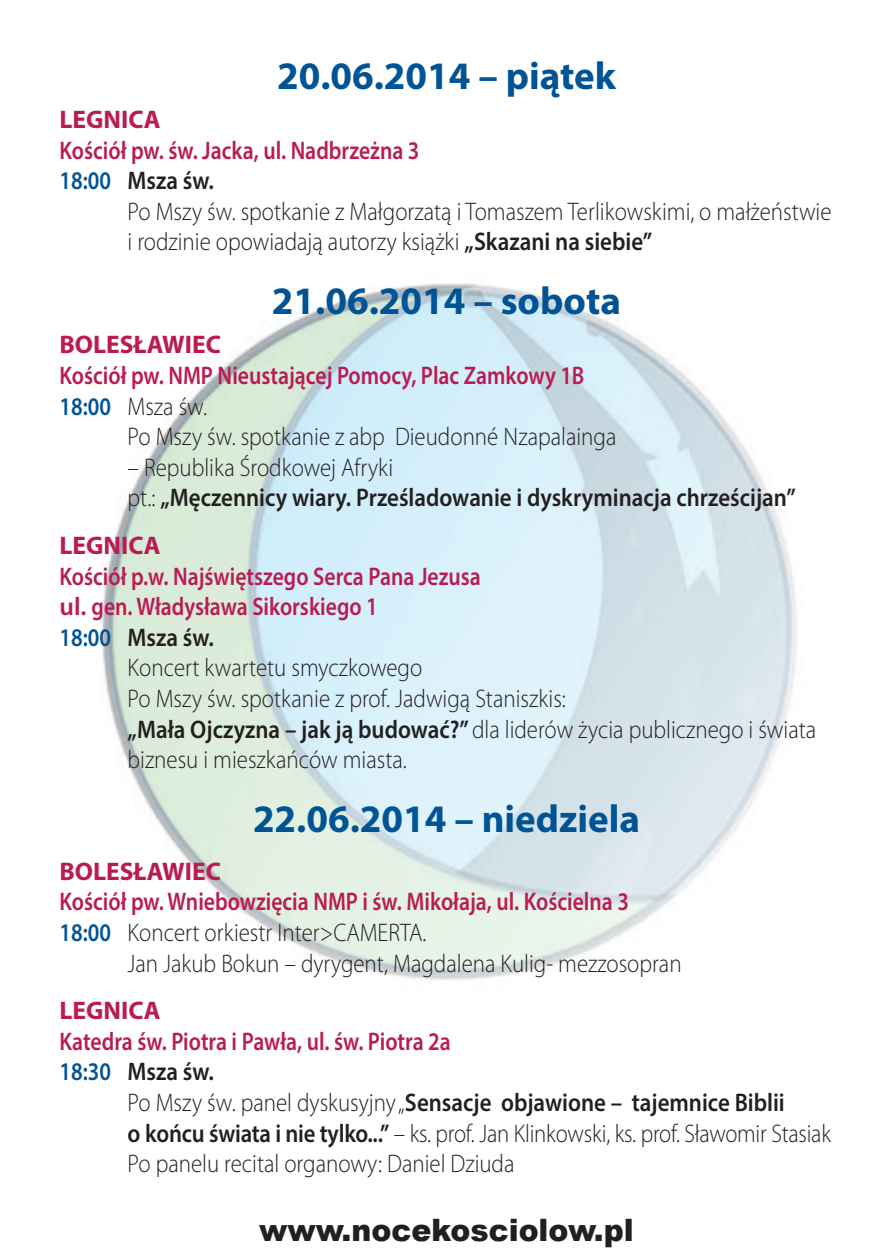
<style>
.page{position:relative;width:893px;height:1259px;background:#fff}
.page>*{position:absolute;margin:0;border:0;box-sizing:border-box;transform-origin:0 0}
.t1{font:700 39px "Myriad Pro";color:#005495}
.t2{font:900 30.9px "Arial";color:#231f20}
.t3{font:300 25.5px/30.6px "Myriad Pro";color:#231f20;scale:.9 1}
.t4{font:600 25.5px/30.6px "Myriad Pro";color:#b91c53;scale:.85 1}
.t5{font:600 25.5px/30.6px "Myriad Pro";color:#231f20;scale:.9 1}
.t6{font:700 25.5px "Myriad Pro";color:#b91c53}
.t7{font:600 25.5px "Myriad Pro";color:#b91c53}
.s1{color:#005495}
.s2{color:#231f20}
.s3{font-weight:600}
.s4{font-weight:300;color:#231f20}
.s5{font-weight:300}
</style>
<div class="page">
<img style="left:102px;top:283px;width:695px;height:697px">
<h1 class="t1" style="left:277px;top:50px;width:340px">20.06.2014 – piątek</h1>
<p class="t6" style="left:60px;top:103px;width:103px">LEGNICA</p>
<p class="t4" style="left:60px;top:134px;width:425px">Kościół pw. św. Jacka, ul. Nadbrzeżna 3<br><span class="s1">18:00</span> <span class="s2">Msza św.</span></p>
<p class="t3" style="left:128px;top:196px;width:784px">Po Mszy św. spotkanie z Małgorzatą i Tomaszem Terlikowskimi, o małżeństwie i rodzinie opowiadają autorzy książki <span class="s3">„Skazani na siebie”</span></p>
<h1 class="t1" style="left:272px;top:276px;width:350px">21.06.2014 – sobota</h1>
<p class="t6" style="left:60px;top:328px;width:163px">BOLESŁAWIEC</p>
<p class="t4" style="left:60px;top:359px;width:619px">Kościół pw. NMP Nieustającej Pomocy, Plac Zamkowy 1B<br><span class="s1">18:00</span> <span class="s4">Msza św.</span></p>
<p class="t3" style="left:128px;top:422px;width:545px">Po Mszy św. spotkanie z abp Dieudonné Nzapalainga</p>
<p class="t5" style="left:128px;top:451px;width:744px"><span class="s5">– Republika Środkowej Afryki<br>pt.:</span> „Męczennicy wiary. Prześladowanie i dyskryminacja chrześcijan”</p>
<p class="t6" style="left:60px;top:529px;width:103px">LEGNICA</p>
<p class="t4" style="left:60px;top:560px;width:497px">Kościół p.w. Najświętszego Serca Pana Jezusa</p>
<p class="t7" style="left:60px;top:590px;width:320px">ul. gen. Władysława Sikorskiego 1</p>
<p class="t5" style="left:60px;top:621px;width:173px"><span class="s1">18:00</span> Msza św.</p>
<p class="t3" style="left:128px;top:653px;width:329px">Koncert kwartetu smyczkowego</p>
<p class="t3" style="left:128px;top:683px;width:489px">Po Mszy św. spotkanie z prof. Jadwigą Staniszkis:</p>
<p class="t3" style="left:128px;top:714px;width:767px"><span class="s3">„Mała Ojczyzna – jak ją budować?”</span> dla liderów życia publicznego i świata</p>
<p class="t3" style="left:128px;top:745px;width:312px">biznesu i mieszkańców miasta.</p>
<h1 class="t1" style="left:253px;top:793px;width:388px">22.06.2014 – niedziela</h1>
<p class="t6" style="left:60px;top:854px;width:163px">BOLESŁAWIEC</p>
<p class="t4" style="left:60px;top:886px;width:671px">Kościół pw. Wniebowzięcia NMP i św. Mikołaja, ul. Kościelna 3<br><span class="s1">18:00</span> <span class="s4">Koncert orkiestr Inter&gt;CAMERTA.</span></p>
<p class="t3" style="left:128px;top:948px;width:617px">Jan Jakub Bokun – dyrygent, Magdalena Kulig- mezzosopran</p>
<p class="t6" style="left:60px;top:994px;width:103px">LEGNICA</p>
<p class="t4" style="left:60px;top:1025px;width:462px">Katedra św. Piotra i Pawła, ul. św. Piotra 2a<br><span class="s1">18:30</span> <span class="s2">Msza św.</span></p>
<p class="t3" style="left:128px;top:1087px;width:783px">Po Mszy św. panel dyskusyjny „<span class="s3">Sensacje objawione – tajemnice Biblii<br>o końcu świata i nie tylko...”</span> – ks. prof. Jan Klinkowski, ks. prof. Sławomir Stasiak<br>Po panelu recital organowy: Daniel Dziuda</p>
<p class="t2" style="left:259px;top:1207px;width:376px">www.nocekosciolow.pl</p>
</div>
